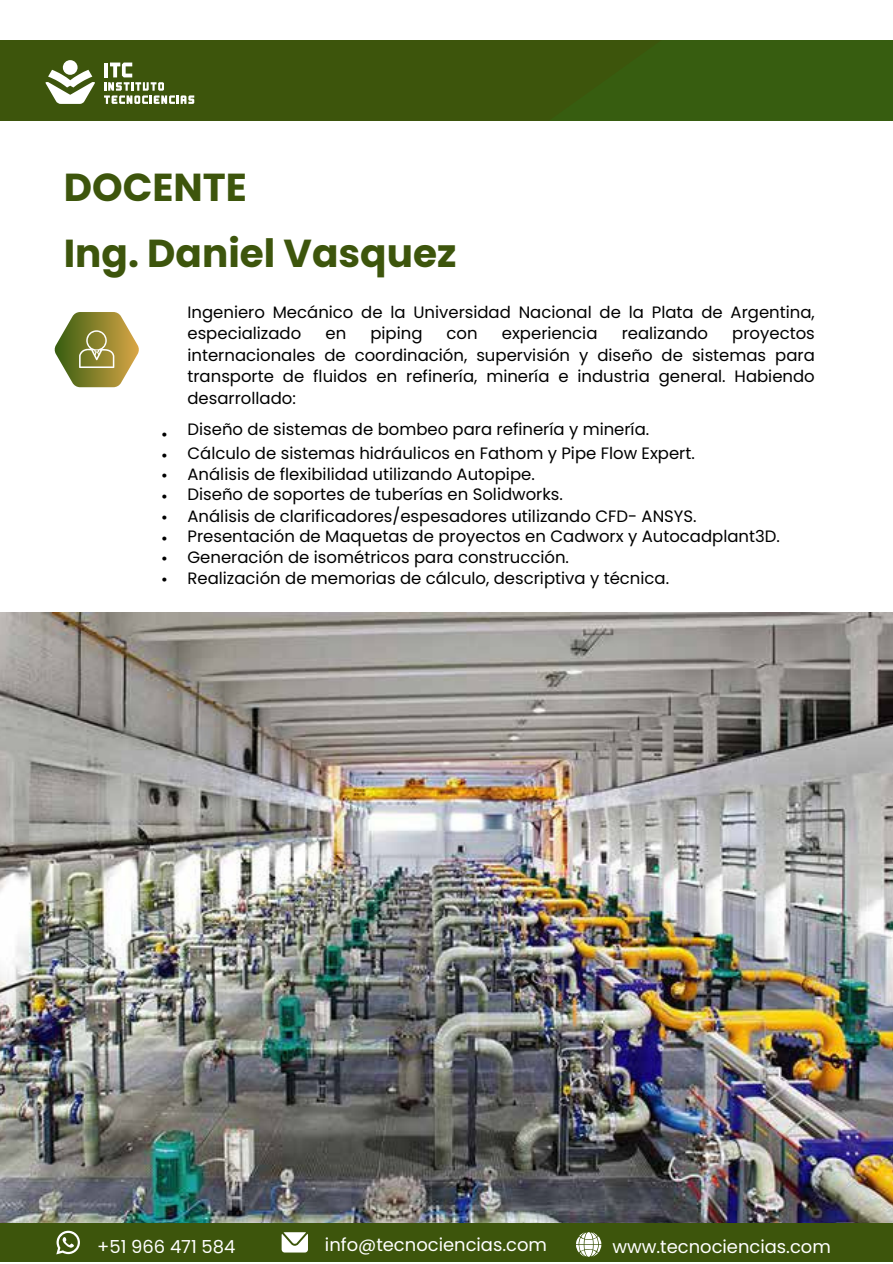
<style>
.page{position:relative;width:893px;height:1264px;background:#fff}
.page>*{position:absolute;margin:0;border:0;box-sizing:border-box;transform-origin:0 0}
.t1{font:700 39px "Poppins";color:#3d550c}
.t2{font:18px "Poppins";color:#fff}
.t3{font:16.5px/21.3px "Poppins";color:#000}
.t4{font:16.2px/20.7px "Poppins";color:#000;text-align:justify}
</style>
<div class="page">
<img style="left:0;top:612px;width:892px;height:611px">
<svg style="left:54px;top:312px;width:85px;height:75px"></svg>
<div style="left:0;top:40px;width:892px;height:81px;background:#3d550c"></div>
<div style="left:63px;top:60px;width:15px;height:15px;background:#fff;border-radius:50%"></div>
<svg style="left:45px;top:70px;width:50px;height:34px"></svg>
<svg style="left:104px;top:63px;width:90px;height:41px"></svg>
<div style="left:0;top:1223px;width:892px;height:39px;background:#3d550c"></div>
<svg style="left:56px;top:1230px;width:24px;height:24px"></svg>
<svg style="left:281px;top:1232px;width:27px;height:20px"></svg>
<svg style="left:576px;top:1232px;width:25px;height:24px"></svg>
<p class="t1" style="left:64px;top:160px;width:185px">DOCENTE</p>
<p class="t1" style="left:64px;top:226px;width:394px">Ing. Daniel Vasquez</p>
<p class="t4" style="left:161px;top:424px;width:8px">• • • • • • • •</p>
<p class="t3" style="left:187px;top:302px;width:628px">Ingeniero Mecánico de la Universidad Nacional de la Plata de Argentina, especializado</p>
<p class="t3" style="left:325px;top:323px;width:22px">en</p>
<p class="t3" style="left:370px;top:323px;width:54px">piping</p>
<p class="t3" style="left:446px;top:323px;width:33px">con</p>
<p class="t3" style="left:502px;top:323px;width:97px">experiencia</p>
<p class="t3" style="left:621px;top:323px;width:88px">realizando</p>
<p class="t3" style="left:187px;top:323px;width:628px;text-align:justify;text-indent:544px">proyectos internacionales de coordinación, supervisión y diseño de sistemas para transporte de fluidos en refinería, minería e industria general. Habiendo desarrollado:</p>
<p class="t3" style="left:187px;top:418px;width:463px">Diseño de sistemas de bombeo para refinería y minería.</p>
<p class="t3" style="left:187px;top:442px;width:509px">Cálculo de sistemas hidráulicos en Fathom y Pipe Flow Expert.</p>
<p class="t3" style="left:187px;top:463px;width:349px">Análisis de flexibilidad utilizando Autopipe.</p>
<p class="t3" style="left:187px;top:484px;width:377px">Diseño de soportes de tuberías en Solidworks.</p>
<p class="t3" style="left:187px;top:505px;width:510px">Análisis de clarificadores/espesadores utilizando CFD- ANSYS.</p>
<p class="t3" style="left:187px;top:525px;width:594px">Presentación de Maquetas de proyectos en Cadworx y Autocadplant3D.</p>
<p class="t3" style="left:187px;top:547px;width:383px">Generación de isométricos para construcción.</p>
<p class="t3" style="left:187px;top:567px;width:483px">Realización de memorias de cálculo, descriptiva y técnica.</p>
<p class="t2" style="left:97px;top:1234px;width:140px">+51 966 471 584</p>
<p class="t2" style="left:325px;top:1232px;width:223px">info@tecnociencias.com</p>
<p class="t2" style="left:612px;top:1233px;width:220px">www.tecnociencias.com</p>
</div>
